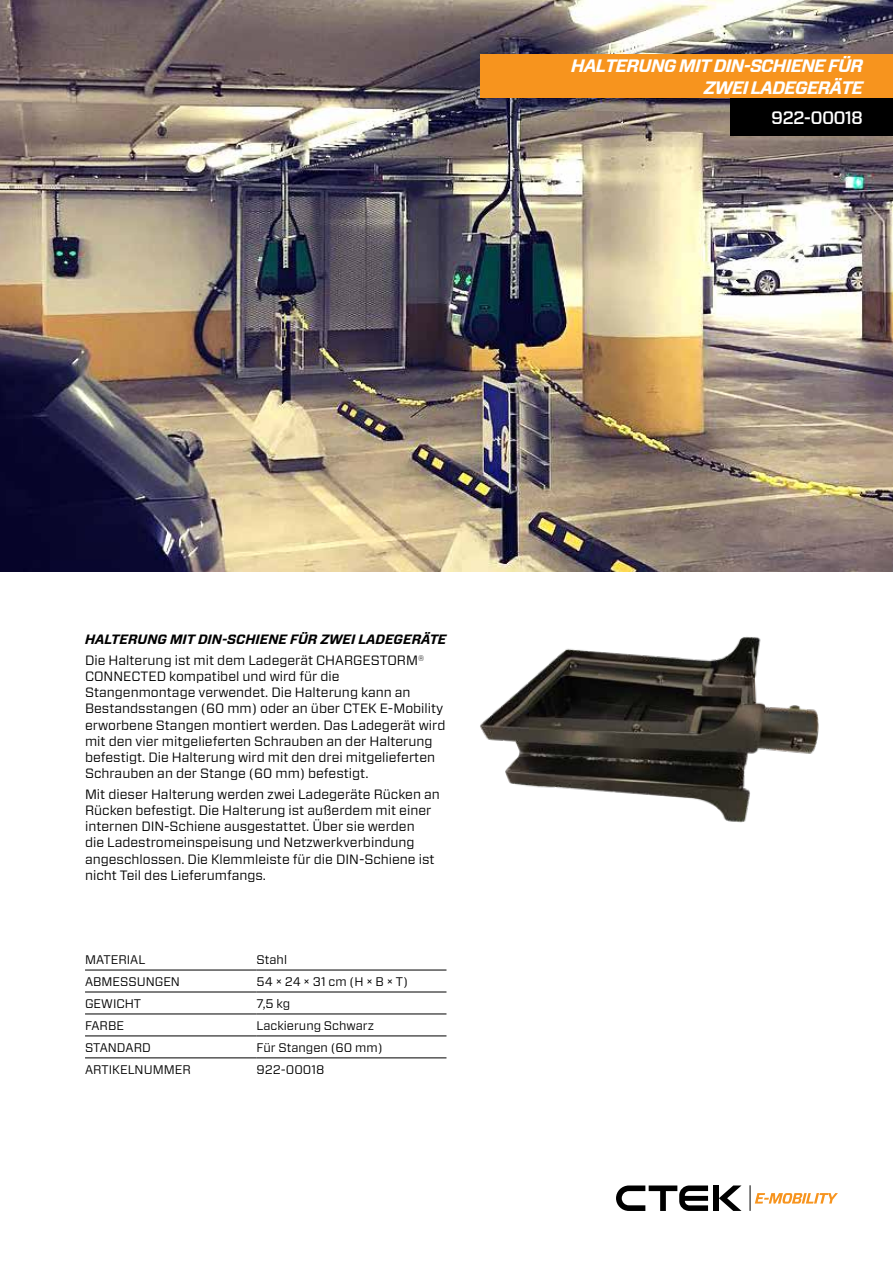
<style>
.page{position:relative;width:893px;height:1263px;background:#fff}
.page>*{position:absolute;margin:0;border:0;box-sizing:border-box;transform-origin:0 0}
.t1{font:italic 700 18px/21.6px "Forza";letter-spacing:-.04em;color:#fff;text-align:right}
.t2{font:500 18px "Forza";letter-spacing:-.04em;color:#fff}
.t3{font:13.5px/16.2px "Forza";color:#000}
.t4{font:italic 700 13.5px "Forza";color:#000}
.t5{font:12.45px "Forza";color:#000}
</style>
<div class="page">
<img style="left:0;top:0;width:893px;height:572px">
<div style="left:713px;top:1185px;width:6px;height:26px;background:#000"></div>
<svg style="left:719px;top:1185px;width:22px;height:26px"></svg>
<svg style="left:616px;top:1185px;width:92px;height:26px"></svg>
<svg style="left:750px;top:1185px;width:88px;height:26px"></svg>
<div style="left:731px;top:97px;width:162px;height:39px;background:#000"></div>
<img style="left:480px;top:636px;width:339px;height:187px">
<div style="left:480px;top:54px;width:413px;height:43px;background:#f7941e"></div>
<hr style="left:85px;top:1035px;width:172px;height:1px;background:#000">
<hr style="left:257px;top:1035px;width:189px;height:1px;background:#000">
<hr style="left:85px;top:1057px;width:172px;height:1px;background:#000">
<hr style="left:257px;top:1057px;width:189px;height:1px;background:#000">
<hr style="left:85px;top:992px;width:172px;height:1px;background:#000">
<hr style="left:257px;top:992px;width:189px;height:1px;background:#000">
<hr style="left:85px;top:1013px;width:172px;height:1px;background:#000">
<hr style="left:257px;top:1013px;width:189px;height:1px;background:#000">
<hr style="left:85px;top:970px;width:172px;height:1px;background:#000">
<hr style="left:257px;top:970px;width:189px;height:1px;background:#000">
<h1 class="t1" style="left:571px;top:55px;width:293px">HALTERUNG MIT DIN-SCHIENE FÜR<br>ZWEI LADEGERÄTE</h1>
<h1 class="t2" style="left:771px;top:106px;width:94px">922-00018</h1>
<p class="t4" style="left:85px;top:630px;width:363px">HALTERUNG MIT DIN-SCHIENE FÜR ZWEI LADEGERÄTE</p>
<p class="t3" style="left:85px;top:652px;width:362px">Die Halterung ist mit dem Ladegerät CHARGESTORM® CONNECTED kompatibel und wird für die Stangenmontage verwendet. Die Halterung kann an Bestandsstangen (60 mm) oder an über CTEK E-Mobility erworbene Stangen montiert werden. Das Ladegerät wird mit den vier mitgelieferten Schrauben an der Halterung befestigt. Die Halterung wird mit den drei mitgelieferten Schrauben an der Stange (60 mm) befestigt.</p>
<p class="t3" style="left:85px;top:786px;width:356px">Mit dieser Halterung werden zwei Ladegeräte Rücken an Rücken befestigt. Die Halterung ist außerdem mit einer internen DIN-Schiene ausgestattet. Über sie werden<br>die Ladestromeinspeisung und Netzwerkverbindung angeschlossen. Die Klemmleiste für die DIN-Schiene ist nicht Teil des Lieferumfangs.</p>
<p class="t5" style="left:85px;top:951px;width:62px">MATERIAL</p>
<p class="t5" style="left:257px;top:951px;width:32px">Stahl</p>
<p class="t5" style="left:85px;top:973px;width:96px">ABMESSUNGEN</p>
<p class="t5" style="left:257px;top:973px;width:153px">54 × 24 × 31 cm (H × B × T)</p>
<p class="t5" style="left:85px;top:995px;width:58px">GEWICHT</p>
<p class="t5" style="left:257px;top:995px;width:35px">7,5 kg</p>
<p class="t5" style="left:85px;top:1017px;width:41px">FARBE</p>
<p class="t5" style="left:257px;top:1017px;width:119px">Lackierung Schwarz</p>
<p class="t5" style="left:85px;top:1039px;width:67px">STANDARD</p>
<p class="t5" style="left:257px;top:1039px;width:128px">Für Stangen (60 mm)</p>
<p class="t5" style="left:85px;top:1061px;width:107px">ARTIKELNUMMER</p>
<p class="t5" style="left:257px;top:1061px;width:70px">922-00018</p>
</div>
